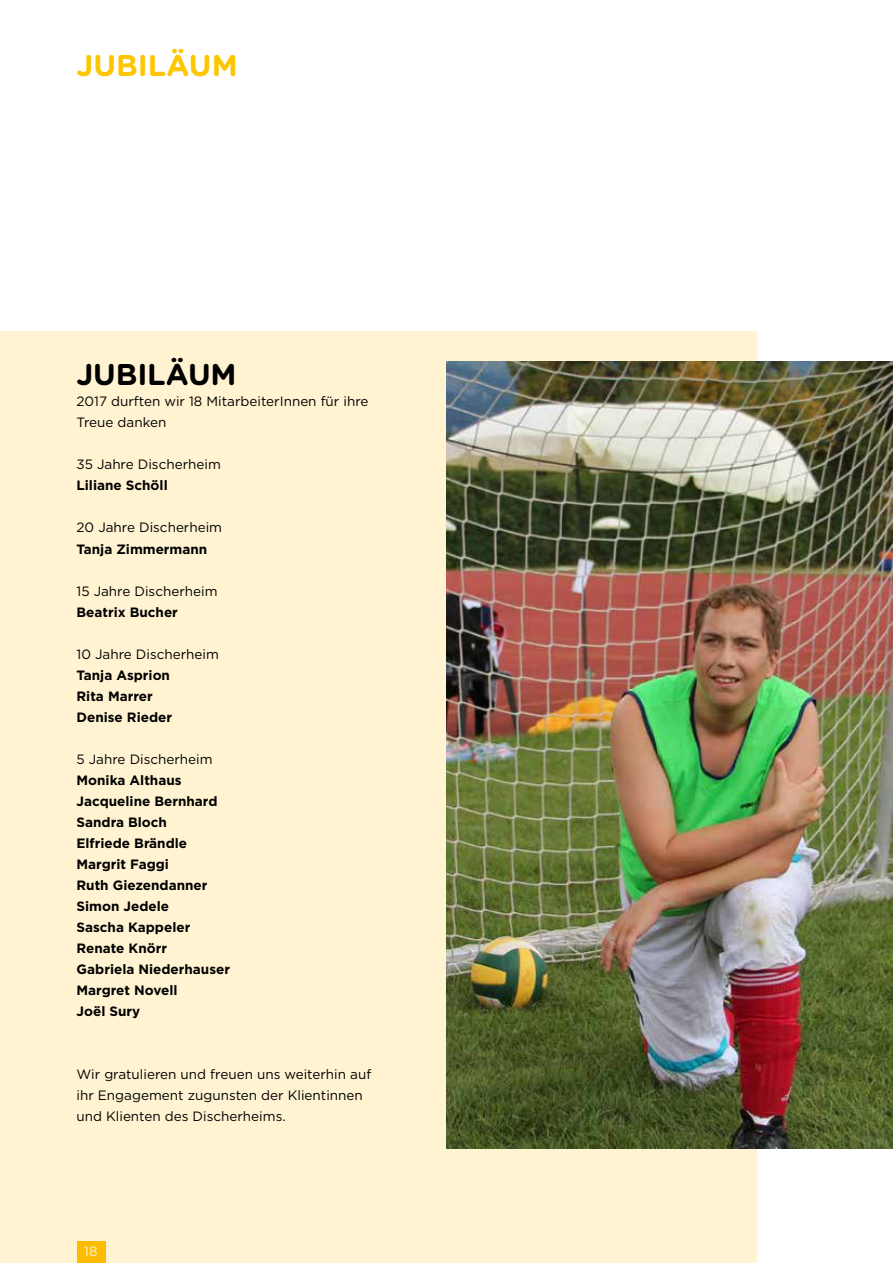
<style>
.page{position:relative;width:893px;height:1263px;background:#fff}
.page>*{position:absolute;margin:0;border:0;box-sizing:border-box;transform-origin:0 0}
.t1{font:700 30px "Gotham Rounded";color:#fdc600}
.t2{font:700 30px "Gotham Rounded";letter-spacing:-.005em;color:#000}
.t3{font:13.5px/21px "Gotham";color:#000}
.t4{font:700 13.5px/21px "Gotham";color:#000}
.t5{font:13.5px "Gotham Rounded";color:#fff}
</style>
<div class="page">
<div style="left:0;top:332px;width:757px;height:931px;background:#fff3d2"></div>
<img style="left:446px;top:361px;width:447px;height:787px">
<h1 class="t1" style="left:77px;top:44px;width:163px">JUBILÄUM</h1>
<h1 class="t2" style="left:77px;top:353px;width:162px">JUBILÄUM</h1>
<p class="t3" style="left:77px;top:391px;width:293px">2017 durften wir 18 MitarbeiterInnen für ihre<br>Treue danken</p>
<p class="t3" style="left:77px;top:454px;width:146px">35 Jahre Discherheim</p>
<p class="t4" style="left:77px;top:475px;width:93px">Liliane Schöll</p>
<p class="t3" style="left:77px;top:517px;width:147px">20 Jahre Discherheim</p>
<p class="t4" style="left:77px;top:538px;width:132px">Tanja Zimmermann</p>
<p class="t3" style="left:77px;top:580px;width:142px">15 Jahre Discherheim</p>
<p class="t4" style="left:77px;top:601px;width:103px">Beatrix Bucher</p>
<p class="t3" style="left:77px;top:643px;width:144px">10 Jahre Discherheim</p>
<p class="t4" style="left:77px;top:664px;width:97px">Tanja Asprion<br>Rita Marrer<br>Denise Rieder</p>
<p class="t3" style="left:77px;top:748px;width:138px">5 Jahre Discherheim</p>
<p class="t4" style="left:77px;top:769px;width:155px">Monika Althaus<br>Jacqueline Bernhard<br>Sandra Bloch<br>Elfriede Brändle<br>Margrit Faggi<br>Ruth Giezendanner<br>Simon Jedele<br>Sascha Kappeler<br>Renate Knörr<br>Gabriela Niederhauser<br>Margret Novell<br>Joël Sury</p>
<p class="t3" style="left:77px;top:1063px;width:296px">Wir gratulieren und freuen uns weiterhin auf ihr Engagement zugunsten der Klientinnen und Klienten des Discherheims.</p>
<p class="t5" style="left:84px;top:1242px;width:15px">18</p>
</div>
